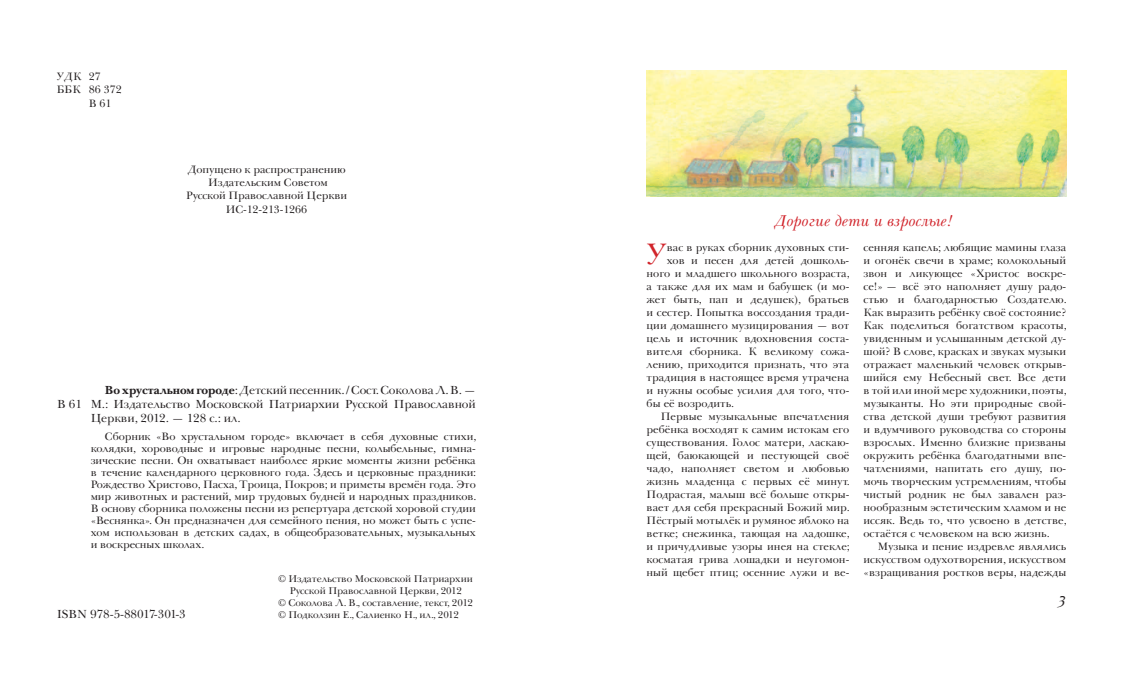
<style>
.page{position:relative;width:1123px;height:675px;background:#fff}
.page>*{position:absolute;margin:0;border:0;box-sizing:border-box;transform-origin:0 0}
.t1{font:30.3px "Baskerville Cyr LT Std Upright";color:#d1232a}
.t2{font:16px "Baskerville Cyr LT Std Incline";color:#d1232a}
.t3{font:16px "Baskerville Cyr LT Std Incline";color:#231f20}
.t4{font:12px/14px "Baskerville Cyr LT Std Upright";letter-spacing:-.01em;color:#231f20;text-align:justify}
.t5{font:11px/13px "Baskerville Cyr LT Std Upright";color:#231f20;text-align:justify}
.t6{font:10px "Baskerville Cyr LT Std Upright";letter-spacing:-.01em;color:#231f20}
.s1{font-family:"Baskerville Cyr LT Std";font-weight:700}
</style>
<div class="page">
<img style="left:646px;top:71px;width:420px;height:125px">
<p class="t5" style="left:57px;top:70px;width:67px">УДК 27<br>ББК 86 372</p>
<p class="t5" style="left:89px;top:97px;width:24px">В 61</p>
<p class="t5" style="left:186px;top:163px;width:162px;text-align:center">Допущено к распространению<br>Издательским Советом<br>Русской Православной Церкви</p>
<p class="t5" style="left:226px;top:203px;width:83px">ИС-12-213-1266</p>
<p class="t4" style="left:57px;top:397px;width:26px">В 61</p>
<p class="t4" style="left:91px;top:383px;width:386px;text-indent:14px"><span class="s1">Во хрустальном городе</span>: Детский песенник. / Сост. Соколова Л. В. — М.: Издательство Московской Патриархии Русской Православной Церкви, 2012. — 128 с.: ил.</p>
<p class="t5" style="left:91px;top:430px;width:387px;line-height:12px;text-indent:14px">Сборник «Во хрустальном городе» включает в себя духовные стихи, колядки, хороводные и игровые народные песни, колыбельные, гимна&shy;зические песни. Он охватывает наиболее яркие моменты жизни ребёнка в течение календарного церковного года. Здесь и церковные праздники:<br>Рождество Христово, Пасха, Троица, Покров; и приметы времён года. Это мир животных и растений, мир трудовых будней и народных праздников.<br>В основу сборника положены песни из репертуара детской хоровой студии «Веснянка». Он предназначен для семейного пения, но может быть с успе&shy;хом использован в детских садах, в общеобразовательных, музыкальных и воскресных школах.</p>
<p class="t4" style="left:57px;top:607px;width:131px">ISBN 978-5-88017-301-3</p>
<p class="t6" style="left:278px;top:573px;width:196px">© Издательство Московской Патриархии</p>
<p class="t6" style="left:290px;top:585px;width:174px">Русской Православной Церкви, 2012</p>
<p class="t6" style="left:278px;top:597px;width:196px">© Соколова Л. В., составление, текст, 2012</p>
<p class="t6" style="left:278px;top:609px;width:182px">© Подколзин Е., Салиенко Н., ил., 2012</p>
<h2 class="t2" style="left:774px;top:212px;width:180px">Дорогие дети и взрослые!</h2>
<h1 class="t1" style="left:646px;top:237px;width:22px">У</h1>
<p class="t5" style="left:667px;top:241px;width:184px">вас в руках сборник духовных сти-</p>
<p class="t5" style="left:667px;top:254px;width:184px">хов и песен для детей дошколь-</p>
<p class="t5" style="left:646px;top:267px;width:205px">ного и младшего школьного возраста,</p>
<p class="t5" style="left:646px;top:280px;width:204px">а также для их мам и бабушек (и мо-</p>
<p class="t5" style="left:646px;top:293px;width:204px">жет быть, пап и дедушек), братьев</p>
<p class="t5" style="left:646px;top:306px;width:204px">и сестер. Попытка воссоздания тради-</p>
<p class="t5" style="left:646px;top:319px;width:204px">ции домашнего музицирования — вот</p>
<p class="t5" style="left:646px;top:332px;width:204px">цель и источник вдохновения соста-</p>
<p class="t5" style="left:646px;top:345px;width:204px">вителя сборника. К великому сожа-</p>
<p class="t5" style="left:646px;top:358px;width:204px">лению, приходится признать, что эта</p>
<p class="t5" style="left:646px;top:371px;width:204px">традиция в настоящее время утрачена</p>
<p class="t5" style="left:646px;top:384px;width:204px">и нужны особые усилия для того, что-</p>
<p class="t5" style="left:646px;top:397px;width:89px">бы её возродить.</p>
<p class="t5" style="left:660px;top:410px;width:190px">Первые музыкальные впечатления</p>
<p class="t5" style="left:646px;top:423px;width:204px">ребёнка восходят к самим истокам его</p>
<p class="t5" style="left:646px;top:436px;width:204px">существования. Голос матери, ласкаю-</p>
<p class="t5" style="left:646px;top:449px;width:204px">щей, баюкающей и пестующей своё</p>
<p class="t5" style="left:646px;top:462px;width:204px">чадо, наполняет светом и любовью</p>
<p class="t5" style="left:646px;top:475px;width:205px">жизнь младенца с первых её минут.</p>
<p class="t5" style="left:646px;top:488px;width:204px">Подрастая, малыш всё больше откры-</p>
<p class="t5" style="left:646px;top:501px;width:205px">вает для себя прекрасный Божий мир.</p>
<p class="t5" style="left:646px;top:514px;width:204px">Пёстрый мотылёк и румяное яблоко на</p>
<p class="t5" style="left:646px;top:527px;width:205px">ветке; снежинка, тающая на ладошке,</p>
<p class="t5" style="left:646px;top:540px;width:205px">и причудливые узоры инея на стекле;</p>
<p class="t5" style="left:646px;top:553px;width:204px">косматая грива лошадки и неугомон-</p>
<p class="t5" style="left:646px;top:566px;width:204px">ный щебет птиц; осенние лужи и ве-</p>
<p class="t5" style="left:863px;top:241px;width:205px">сенняя капель; любящие мамины глаза и огонёк свечи в храме; колокольный звон и ликующее «Христос воскре&shy;се!» — всё это наполняет душу радо&shy;стью и благодарностью Создателю.<br>Как выразить ребёнку своё состояние?<br>Как поделиться богатством красоты, увиденным и услышанным детской ду&shy;шой? В слове, красках и звуках музыки отражает маленький человек открыв&shy;шийся ему Небесный свет. Все дети в той или иной мере художники, поэты, музыканты. Но эти природные свой&shy;ства детской души требуют развития и вдумчивого руководства со стороны взрослых. Именно близкие призваны окружить ребёнка благодатными впе&shy;чатлениями, напитать его душу, по&shy;мочь творческим устремлениям, чтобы чистый родник не был завален раз&shy;нообразным эстетическим хламом и не иссяк. Ведь то, что усвоено в детстве, остаётся с человеком на всю жизнь.</p>
<p class="t5" style="left:863px;top:540px;width:204px;text-indent:14px">Музыка и пение издревле являлись искусством одухотворения, искусством «взращивания ростков веры, надежды</p>
<h2 class="t3" style="left:1057px;top:593px;width:10px">3</h2>
</div>
